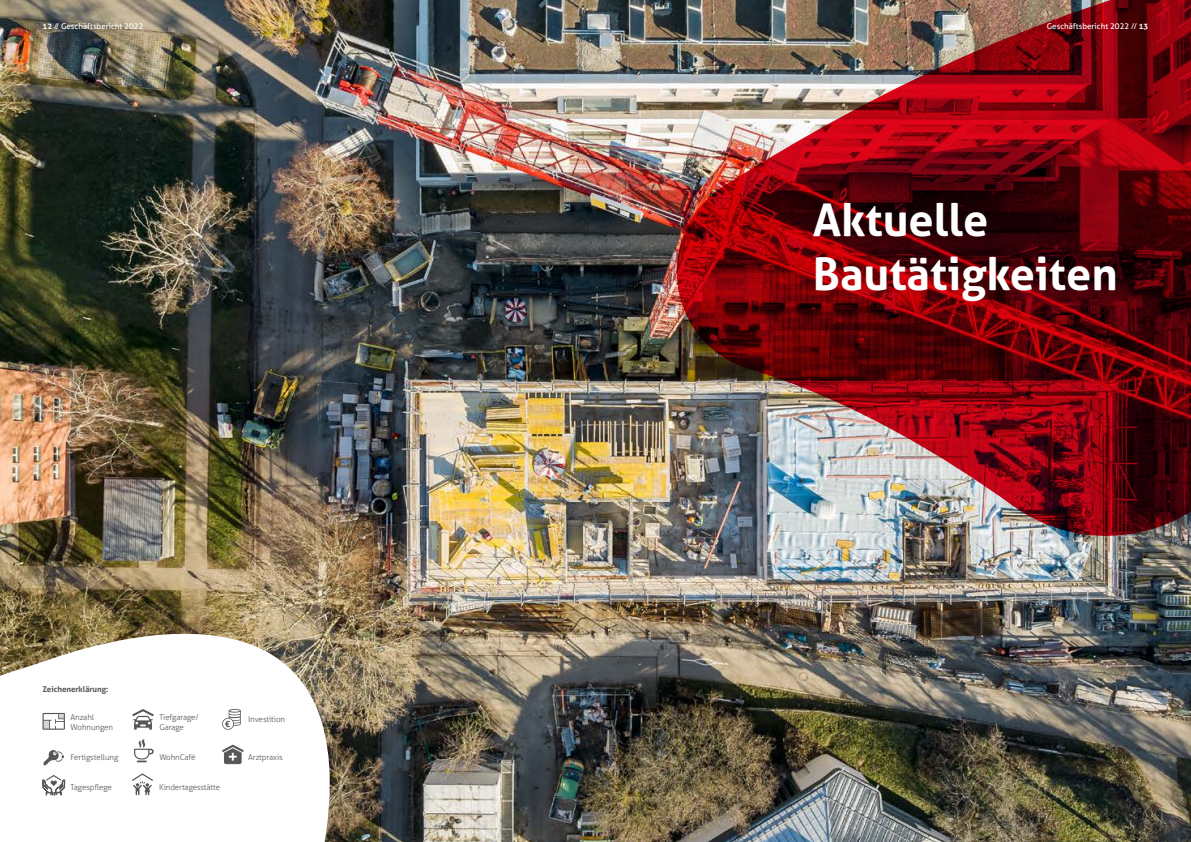
<style>
.page{position:relative;width:1191px;height:842px;background:#fff}
.page>*{position:absolute;margin:0;border:0;box-sizing:border-box;transform-origin:0 0}
.t1{font:700 45px/54px "Aller";color:#fff}
.t2{font:300 8px/9.6px "Aller";letter-spacing:-.01em;color:#575756}
.t3{font:8px "Aller";color:#fff}
.t4{font:700 8px "Aller";letter-spacing:-.01em;color:#575756}
.s1{font-weight:700}
</style>
<div class="page">
<img style="left:0;top:0;width:1191px;height:842px">
<img style="left:650px;top:0;width:541px;height:555px">
<svg style="left:0;top:573px;width:359px;height:269px"></svg>
<svg style="left:43px;top:713px;width:22px;height:17px"></svg>
<svg style="left:222px;top:709px;width:19px;height:21px"></svg>
<svg style="left:44px;top:750px;width:20px;height:15px"></svg>
<svg style="left:134px;top:739px;width:20px;height:23px"></svg>
<svg style="left:132px;top:709px;width:22px;height:21px"></svg>
<svg style="left:222px;top:745px;width:22px;height:19px"></svg>
<svg style="left:42px;top:774px;width:23px;height:29px"></svg>
<svg style="left:131px;top:772px;width:23px;height:23px"></svg>
<p class="t3" style="left:43px;top:21px;width:102px"><span class="s1">12</span> // Geschäftsbericht 2022</p>
<p class="t4" style="left:43px;top:684px;width:67px">Zeichenerklärung:</p>
<p class="t2" style="left:71px;top:712px;width:44px">Anzahl<br>Wohnungen</p>
<p class="t2" style="left:159px;top:712px;width:41px">Tiefgarage/<br>Garage</p>
<p class="t2" style="left:248px;top:714px;width:38px">Investition</p>
<p class="t2" style="left:71px;top:752px;width:49px">Fertigstellung</p>
<p class="t2" style="left:159px;top:752px;width:38px">WohnCafé</p>
<p class="t2" style="left:248px;top:752px;width:36px">Arztpraxis</p>
<p class="t2" style="left:71px;top:782px;width:43px">Tagespflege</p>
<p class="t2" style="left:159px;top:782px;width:63px">Kindertagesstätte</p>
<p class="t3" style="left:1046px;top:21px;width:103px">Geschäftsbericht 2022 // <span class="s1">13</span></p>
<h1 class="t1" style="left:813px;top:192px;width:306px">Aktuelle<br>Bautätigkeiten</h1>
</div>
